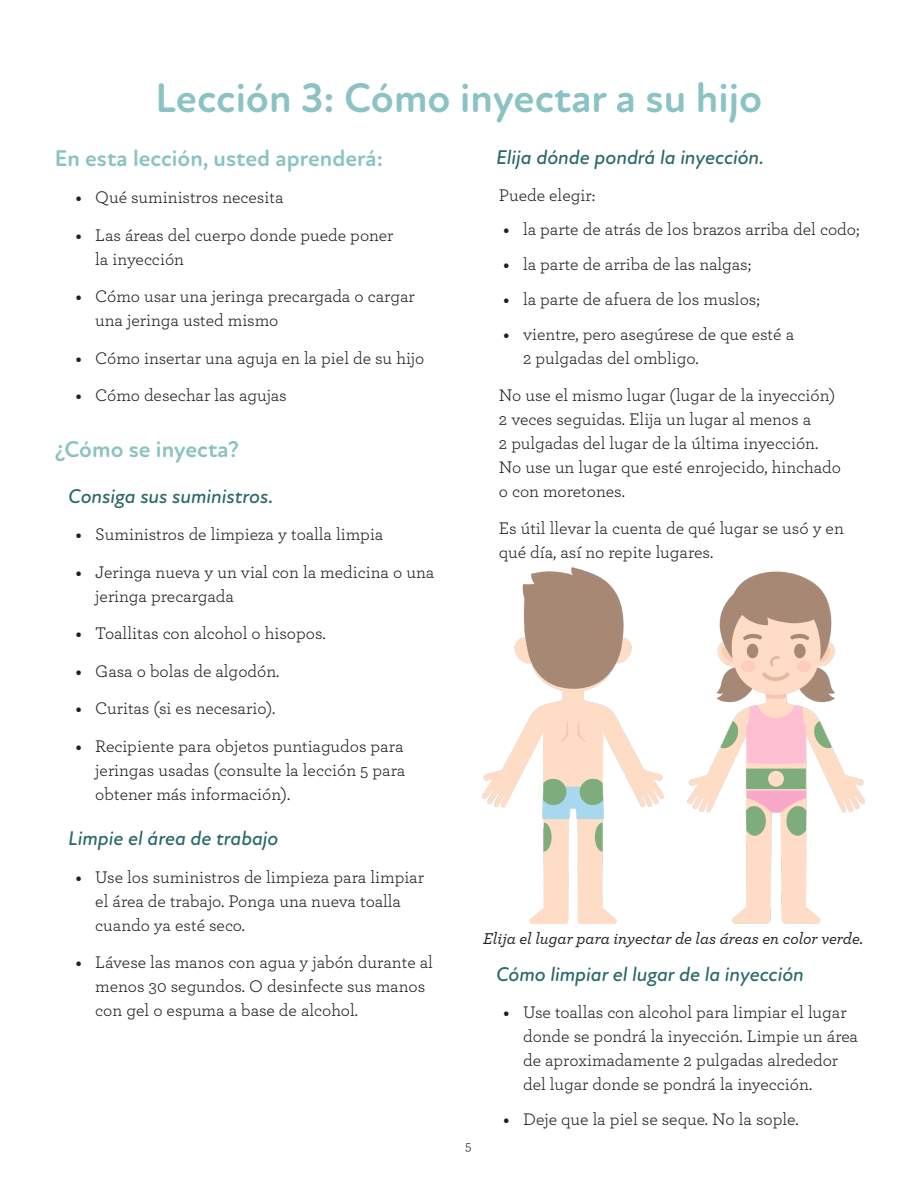
<style>
.page{position:relative;width:918px;height:1188px;background:#fff}
.page>*{position:absolute;margin:0;border:0;box-sizing:border-box;transform-origin:0 0}
.t1{font:700 42px "New Atten Round";color:#8bc2c3}
.Heading{font:700 23.25px "New Atten Round";color:#8bc2c3}
.Subheading_A{font:italic 500 20.25px "New Atten Round";color:#2b6869}
.Body_text{font:17.7px/24px "Archer Pro";color:#231f20}
.Body_text-2{font:italic 500 16.5px "Archer Pro";color:#231f20}
.t2{font:13.5px "Archer Pro";color:#231f20}
.s1{font-size:27px}
</style>
<div class="page">
<img style="left:483px;top:568px;width:381px;height:356px">
<p class="t1" style="left:156px;top:73px;width:608px">Lección 3: Cómo inyectar a su hijo</p>
<p class="Subheading_A" style="left:496px;top:145px;width:269px">Elija dónde pondrá la inyección.</p>
<p class="Body_text" style="left:499px;top:182px;width:98px">Puede elegir:</p>
<p class="Body_text" style="left:503px;top:217px;width:358px"><span class="s1">•</span> la parte de atrás de los brazos arriba del codo;</p>
<p class="Body_text" style="left:503px;top:251px;width:250px"><span class="s1">•</span> la parte de arriba de las nalgas;</p>
<p class="Body_text" style="left:503px;top:286px;width:259px"><span class="s1">•</span> la parte de afuera de los muslos;</p>
<p class="Body_text" style="left:523px;top:321px;width:273px;text-indent:-20px"><span class="s1">•</span> vientre, pero asegúrese de que esté a<br>2 pulgadas del ombligo.</p>
<p class="Body_text" style="left:499px;top:382px;width:344px">No use el mismo lugar (lugar de la inyección)<br>2 veces seguidas. Elija un lugar al menos a<br>2 pulgadas del lugar de la última inyección.<br>No use un lugar que esté enrojecido, hinchado o con moretones.</p>
<p class="Body_text" style="left:499px;top:515px;width:347px">Es útil llevar la cuenta de qué lugar se usó y en qué día, así no repite lugares.</p>
<p class="Heading" style="left:55px;top:144px;width:330px">En esta lección, usted aprenderá:</p>
<p class="Body_text" style="left:75px;top:185px;width:210px"><span class="s1">•</span> Qué suministros necesita</p>
<p class="Body_text" style="left:95px;top:222px;width:300px;text-indent:-20px"><span class="s1">•</span> Las áreas del cuerpo donde puede poner la inyección</p>
<p class="Body_text" style="left:95px;top:284px;width:321px;text-indent:-20px"><span class="s1">•</span> Cómo usar una jeringa precargada o cargar una jeringa usted mismo</p>
<p class="Body_text" style="left:75px;top:345px;width:351px"><span class="s1">•</span> Cómo insertar una aguja en la piel de su hijo</p>
<p class="Body_text" style="left:75px;top:383px;width:213px"><span class="s1">•</span> Cómo desechar las agujas</p>
<p class="Heading" style="left:55px;top:435px;width:186px">¿Cómo se inyecta?</p>
<p class="Subheading_A" style="left:68px;top:484px;width:206px">Consiga sus suministros.</p>
<p class="Body_text" style="left:75px;top:521px;width:310px"><span class="s1">•</span> Suministros de limpieza y toalla limpia</p>
<p class="Body_text" style="left:95px;top:559px;width:340px;text-indent:-20px"><span class="s1">•</span> Jeringa nueva y un vial con la medicina o una jeringa precargada</p>
<p class="Body_text" style="left:75px;top:620px;width:252px"><span class="s1">•</span> Toallitas con alcohol o hisopos.</p>
<p class="Body_text" style="left:75px;top:658px;width:206px"><span class="s1">•</span> Gasa o bolas de algodón.</p>
<p class="Body_text" style="left:75px;top:695px;width:202px"><span class="s1">•</span> Curitas (si es necesario).</p>
<p class="Body_text" style="left:95px;top:733px;width:312px;text-align:justify;text-indent:-20px"><span class="s1">•</span> Recipiente para objetos puntiagudos para jeringas usadas (consulte la lección 5 para obtener más información).</p>
<p class="Subheading_A" style="left:68px;top:827px;width:212px">Limpie el área de trabajo</p>
<p class="Body_text" style="left:95px;top:864px;width:330px;text-indent:-20px"><span class="s1">•</span> Use los suministros de limpieza para limpiar el área de trabajo. Ponga una nueva toalla cuando ya esté seco.</p>
<p class="Body_text" style="left:95px;top:950px;width:339px;text-indent:-20px"><span class="s1">•</span> Lávese las manos con agua y jabón durante al menos 30 segundos. O desinfecte sus manos con gel o espuma a base de alcohol.</p>
<p class="Body_text-2" style="left:483px;top:926px;width:381px">Elija el lugar para inyectar de las áreas en color verde.</p>
<p class="Subheading_A" style="left:496px;top:962px;width:309px">Cómo limpiar el lugar de la inyección</p>
<p class="Body_text" style="left:523px;top:999px;width:337px;text-indent:-20px"><span class="s1">•</span> Use toallas con alcohol para limpiar el lugar donde se pondrá la inyección. Limpie un área de aproximadamente 2 pulgadas alrededor del lugar donde se pondrá la inyección.</p>
<p class="Body_text" style="left:503px;top:1106px;width:297px"><span class="s1">•</span> Deje que la piel se seque. No la sople.</p>
<p class="t2" style="left:465px;top:1137px;width:8px">5</p>
</div>
